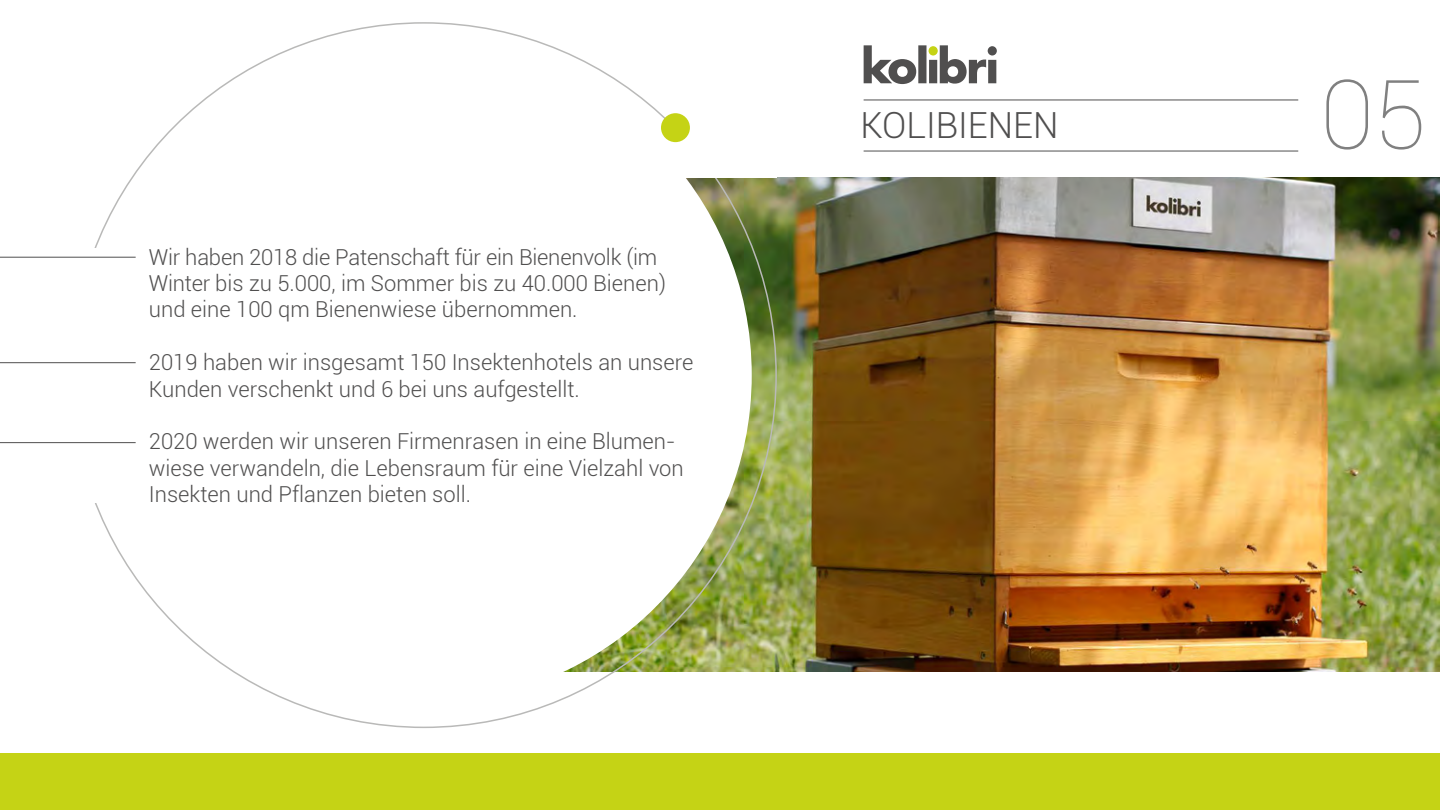
<style>
.page{position:relative;width:1440px;height:810px;background:#fff}
.page>*{position:absolute;margin:0;border:0;box-sizing:border-box;transform-origin:0 0}
.t1{font:100 96px "Roboto";color:#808080}
.t2{font:300 36px "Roboto";color:#504f4f}
.t3{font:300 22px/26.4px "Roboto";color:#504f4f}
</style>
<div class="page">
<img style="left:564px;top:178px;width:876px;height:494px">
<div style="left:96px;top:47px;width:656px;height:656px;background:#fff;border-radius:50%"></div>
<div style="left:0;top:753px;width:1440px;height:57px;background:#c5d315"></div>
<hr style="left:864px;top:99px;width:434px;height:1px;background:#504f4f">
<hr style="left:864px;top:151px;width:434px;height:1px;background:#504f4f">
<svg style="left:864px;top:45px;width:133px;height:39px"></svg>
<div style="left:661px;top:113px;width:29px;height:29px;background:#c5d315;border-radius:50%"></div>
<hr style="left:0;top:257px;width:136px;height:1px;background:#504f4f">
<hr style="left:0;top:362px;width:136px;height:1px;background:#504f4f">
<hr style="left:0;top:442px;width:136px;height:1px;background:#504f4f">
<p class="t3" style="left:149px;top:243px;width:519px">Wir haben 2018 die Patenschaft für ein Bienenvolk (im<br>Winter bis zu 5.000, im Sommer bis zu 40.000 Bienen) und eine 100 qm Bienenwiese übernommen.</p>
<p class="t3" style="left:149px;top:348px;width:546px">2019 haben wir insgesamt 150 Insektenhotels an unsere<br>Kunden verschenkt und 6 bei uns aufgestellt.</p>
<p class="t3" style="left:149px;top:428px;width:536px">2020 werden wir unseren Firmenrasen in eine Blumen&shy;wiese verwandeln, die Lebensraum für eine Vielzahl von<br>Insekten und Pflanzen bieten soll.</p>
<h2 class="t2" style="left:861px;top:101px;width:199px">KOLIBIENEN</h2>
<h1 class="t1" style="left:1321px;top:48px;width:107px">05</h1>
</div>
